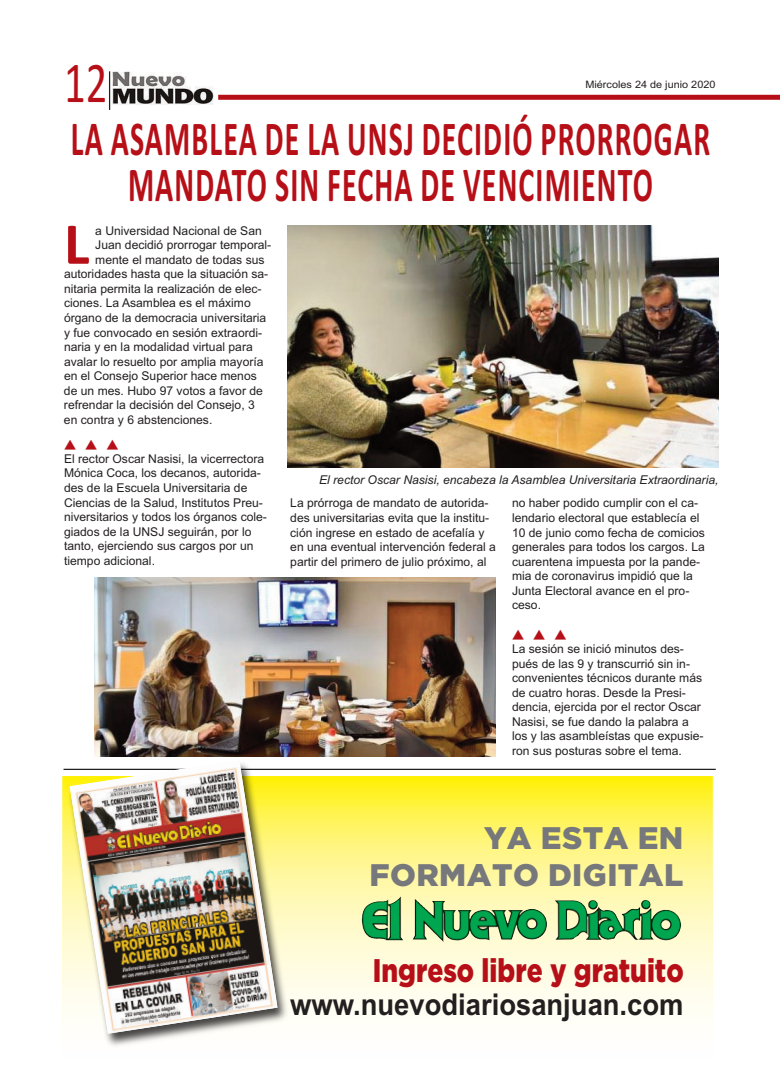
<style>
.page{position:relative;width:780px;height:1088px;background:#fff}
.page>*{position:absolute;margin:0;border:0;box-sizing:border-box;transform-origin:0 0}
.t1{font:700 59.75px "Calibri";color:#b70f17}
.t2{font:58.25px "Calibri";color:#b70f17;scale:.73 1}
.t3{font:700 49px/46.2px "Calibri";letter-spacing:.04em;color:#b70f17;text-align:center;scale:.61 1}
.t4{font:900 32.62px "Gotham";color:#b70f17;scale:.81 1}
.t5{font:900 31.12px/37.4px "Gotham";letter-spacing:.015em;color:#76787b;text-align:right}
.t6{font:700 30px "Arial";color:#231f20;scale:.91 1}
.t7{font:12.12px/14.5px "Arial";color:#231f20}
.t8{font:italic 12.12px "Arial";color:#231f20}
.t9{font:12.12px "Zapf Dingbats IT Cby BT";color:#b70f17}
.t10{font:10.25px "Arial";color:#231f20;scale:1.06 1}
</style>
<div class="page">
<div style="left:218px;top:95px;width:562px;height:5px;background:#b70f17"></div>
<svg style="left:112px;top:104px;width:101px;height:1px"></svg>
<img style="left:112px;top:71px;width:102px;height:33px">
<hr style="left:109px;top:71px;width:1px;height:39px;background:#231f20">
<hr style="left:64px;top:769px;width:651px;height:1px;background:#231f20">
<svg style="left:295px;top:776px;width:417px;height:238px;background:#f3f297"></svg>
<img style="left:412px;top:899px;width:135px;height:43px">
<img style="left:62px;top:753px;width:233px;height:293px">
<img style="left:70px;top:760px;width:207px;height:273px">
<img style="left:287px;top:226px;width:431px;height:242px">
<img style="left:95px;top:577px;width:400px;height:179px">
<h2 class="t2" style="left:64px;top:48px;width:61px">12</h2>
<p class="t10" style="left:585px;top:78px;width:124px">Miércoles 24 de junio 2020</p>
<h3 class="t3" style="left:71px;top:115px;width:1049px">LA ASAMBLEA DE LA UNSJ DECIDIÓ PRORROGAR<br>MANDATO SIN FECHA DE VENCIMIENTO</h3>
<h1 class="t1" style="left:64px;top:208px;width:27px">L</h1>
<p class="t7" style="left:95px;top:223px;width:168px">a Universidad Nacional de San</p>
<p class="t7" style="left:95px;top:238px;width:177px">Juan decidió prorrogar temporal-</p>
<p class="t7" style="left:95px;top:252px;width:171px">mente el mandato de todas sus</p>
<p class="t7" style="left:64px;top:267px;width:206px">autoridades hasta que la situación sa-</p>
<p class="t7" style="left:64px;top:281px;width:199px">nitaria permita la realización de elec-</p>
<p class="t7" style="left:64px;top:296px;width:188px">ciones. La Asamblea es el máximo</p>
<p class="t7" style="left:64px;top:310px;width:204px">órgano de la democracia universitaria</p>
<p class="t7" style="left:64px;top:325px;width:200px">y fue convocado en sesión extraordi-</p>
<p class="t7" style="left:64px;top:340px;width:190px">naria y en la modalidad virtual para</p>
<p class="t7" style="left:64px;top:354px;width:201px">avalar lo resuelto por amplia mayoría</p>
<p class="t7" style="left:64px;top:369px;width:194px">en el Consejo Superior hace menos</p>
<p class="t7" style="left:64px;top:383px;width:200px">de un mes. Hubo 97 votos a favor de</p>
<p class="t7" style="left:64px;top:398px;width:192px">refrendar la decisión del Consejo, 3</p>
<p class="t7" style="left:64px;top:412px;width:150px">en contra y 6 abstenciones.</p>
<p class="t9" style="left:64px;top:437px;width:56px">▲▲▲</p>
<p class="t7" style="left:64px;top:451px;width:204px">El rector Oscar Nasisi, la vicerrectora Mónica Coca, los decanos, autorida&shy;des de la Escuela Universitaria de Ciencias de la Salud, Institutos Preu&shy;niversitarios y todos los órganos cole&shy;giados de la UNSJ seguirán, por lo tanto, ejerciendo sus cargos por un tiempo adicional.</p>
<p class="t8" style="left:319px;top:473px;width:401px">El rector Oscar Nasisi, encabeza la Asamblea Universitaria Extraordinaria,</p>
<p class="t7" style="left:290px;top:496px;width:207px">La prórroga de mandato de autorida&shy;des universitarias evita que la institu&shy;ción ingrese en estado de acefalía y en una eventual intervención federal a partir del primero de julio próximo, al</p>
<p class="t7" style="left:512px;top:496px;width:194px">no haber podido cumplir con el ca&shy;lendario electoral que establecía el<br>10 de junio como fecha de comicios generales para todos los cargos. La cuarentena impuesta por la pande&shy;mia de coronavirus impidió que la<br>Junta Electoral avance en el pro&shy;ceso.</p>
<p class="t9" style="left:512px;top:627px;width:56px">▲▲▲</p>
<p class="t7" style="left:512px;top:641px;width:193px">La sesión se inició minutos des&shy;pués de las 9 y transcurrió sin in&shy;convenientes técnicos durante más de cuatro horas. Desde la Presi&shy;dencia, ejercida por el rector Oscar Nasisi, se fue dando la palabra a los y las asambleístas que expusie&shy;ron sus posturas sobre el tema.</p>
<h3 class="t5" style="left:369px;top:818px;width:315px">YA ESTA EN<br>FORMATO DIGITAL</h3>
<h3 class="t4" style="left:373px;top:952px;width:385px">Ingreso libre y gratuito</h3>
<h3 class="t6" style="left:290px;top:987px;width:434px">www.nuevodiariosanjuan.com</h3>
</div>
